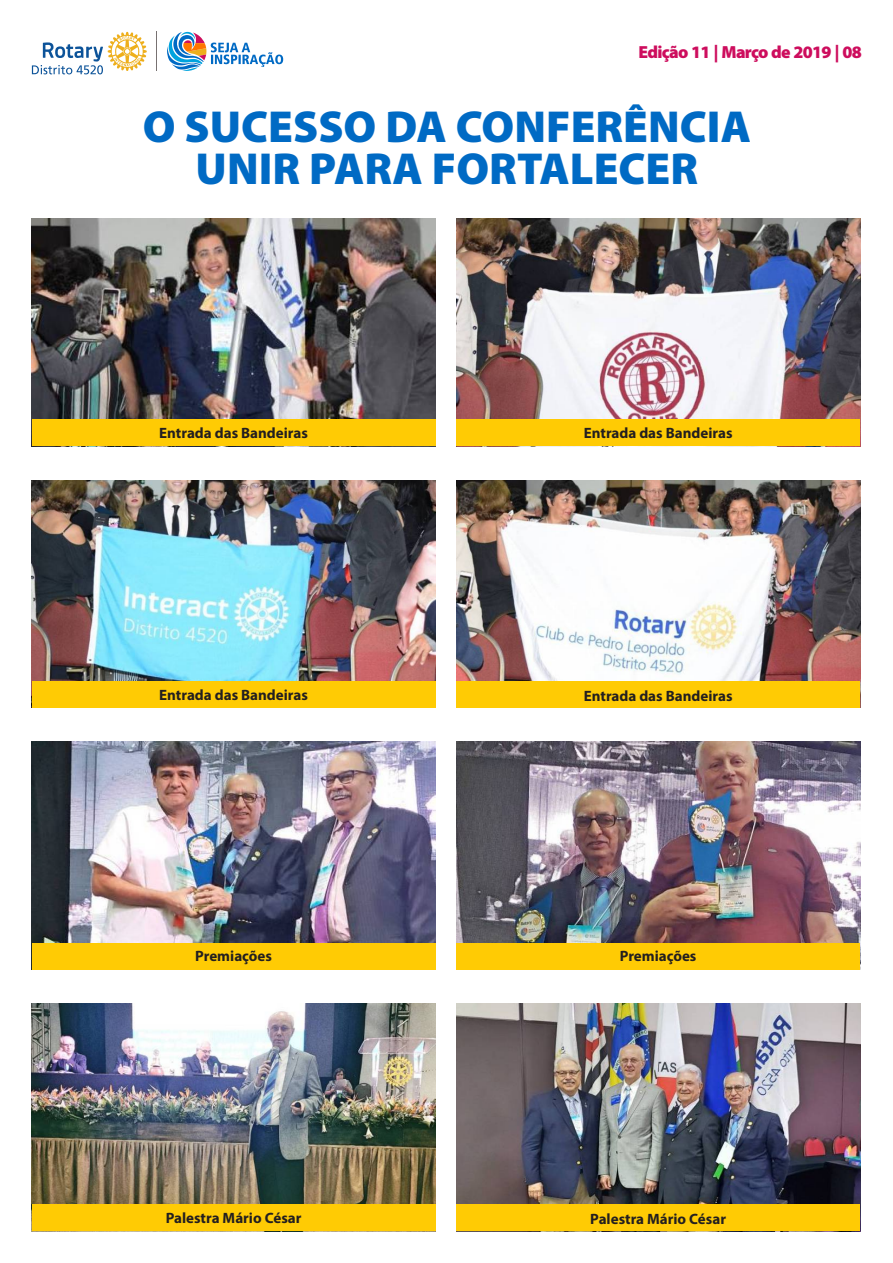
<style>
.page{position:relative;width:893px;height:1263px;background:#fff}
.page>*{position:absolute;margin:0;border:0;box-sizing:border-box;transform-origin:0 0}
.t1{font:900 45px/41.5px "Myriad Pro";color:#006ac4;text-align:center}
.t2{font:900 17.55px "Myriad Pro";letter-spacing:-.04em;color:#cd0d5d}
.t3{font:700 15px "Myriad Pro";color:#231f20}
</style>
<div class="page">
<hr style="left:157px;top:32px;width:1px;height:39px;background:#777171">
<svg style="left:167px;top:32px;width:116px;height:39px"></svg>
<svg style="left:32px;top:32px;width:115px;height:42px"></svg>
<img style="left:456px;top:219px;width:404px;height:200px">
<img style="left:32px;top:219px;width:404px;height:200px">
<div style="left:32px;top:419px;width:404px;height:27px;background:#ffcb04"></div>
<div style="left:456px;top:419px;width:404px;height:27px;background:#ffcb04"></div>
<img style="left:456px;top:480px;width:404px;height:201px">
<img style="left:32px;top:480px;width:404px;height:201px">
<div style="left:32px;top:681px;width:404px;height:27px;background:#ffcb04"></div>
<div style="left:456px;top:681px;width:404px;height:27px;background:#ffcb04"></div>
<img style="left:456px;top:742px;width:404px;height:201px">
<img style="left:32px;top:742px;width:404px;height:201px">
<div style="left:32px;top:943px;width:404px;height:26px;background:#ffcb04"></div>
<div style="left:456px;top:943px;width:404px;height:26px;background:#ffcb04"></div>
<img style="left:456px;top:1004px;width:404px;height:200px">
<img style="left:32px;top:1004px;width:404px;height:200px">
<div style="left:32px;top:1204px;width:404px;height:27px;background:#ffcb04"></div>
<div style="left:456px;top:1204px;width:404px;height:27px;background:#ffcb04"></div>
<p class="t2" style="left:638px;top:44px;width:225px">Edição 11 | Março de 2019 | 08</p>
<h1 class="t1" style="left:143px;top:110px;width:610px">O SUCESSO DA CONFERÊNCIA<br>UNIR PARA FORTALECER</h1>
<p class="t3" style="left:159px;top:427px;width:150px">Entrada das Bandeiras</p>
<p class="t3" style="left:584px;top:427px;width:150px">Entrada das Bandeiras</p>
<p class="t3" style="left:159px;top:688px;width:150px">Entrada das Bandeiras</p>
<p class="t3" style="left:584px;top:689px;width:150px">Entrada das Bandeiras</p>
<p class="t3" style="left:195px;top:950px;width:78px">Premiações</p>
<p class="t3" style="left:620px;top:950px;width:78px">Premiações</p>
<p class="t3" style="left:166px;top:1212px;width:137px">Palestra Mário César</p>
<p class="t3" style="left:590px;top:1213px;width:137px">Palestra Mário César</p>
</div>
